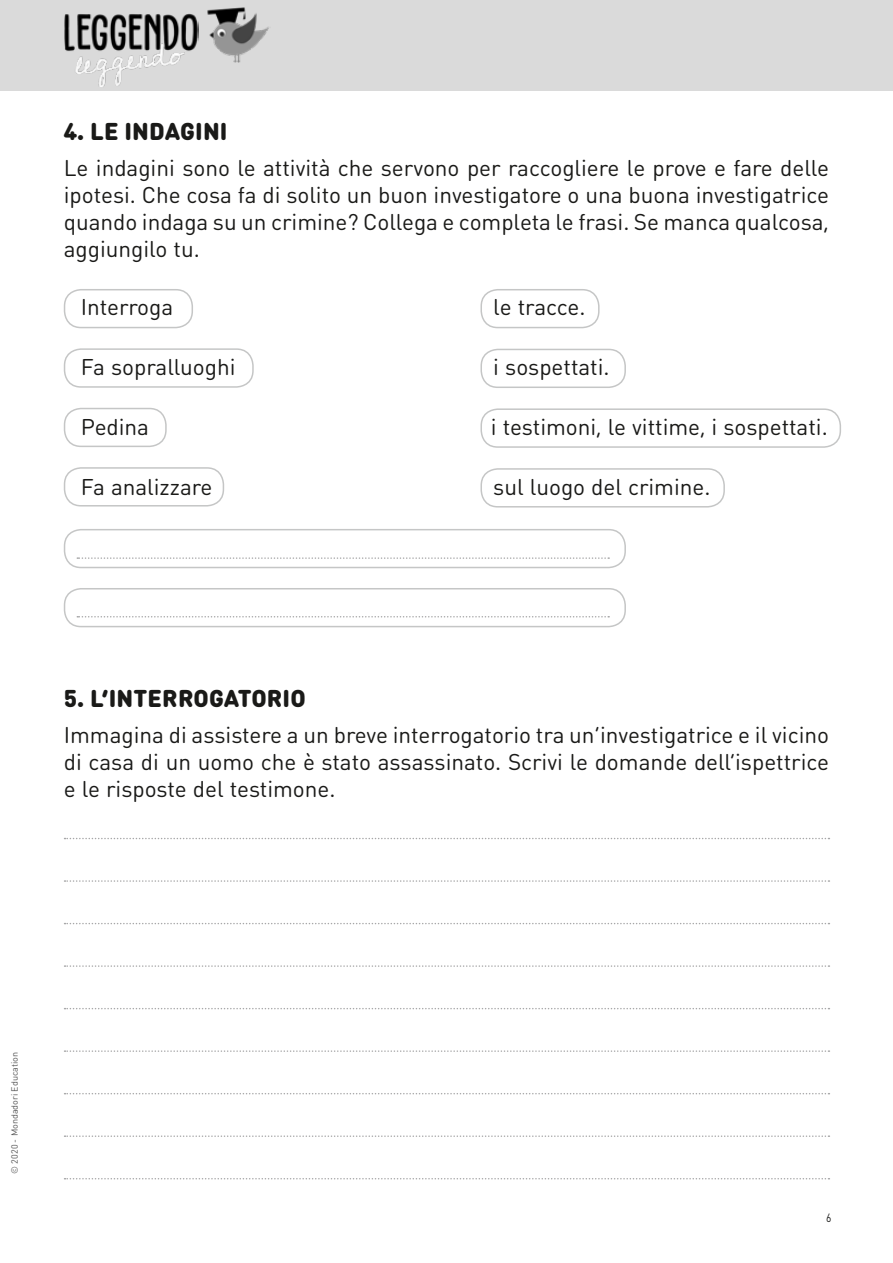
<style>
.page{position:relative;width:893px;height:1263px;background:#fff}
.page>*{position:absolute;margin:0;border:0;box-sizing:border-box;transform-origin:0 0}
.t1{font:900 24px "DIN Round Pro";letter-spacing:.005em;color:#1a1a18}
.t2{font:22.5px/27px "DIN Round Pro";color:#1a1a18;text-align:justify}
.t3{font:12px "DIN Round Pro";color:#1a1a18;scale:.85 1}
.t4{font:9px "DIN Round Pro";color:#565656}
</style>
<div class="page">
<div style="left:0;top:0;width:893px;height:91px;background:#dadada"></div>
<img style="left:207px;top:7px;width:62px;height:56px">
<img style="left:64px;top:13px;width:134px;height:74px">
<svg style="left:65px;top:838px;width:764px;height:1px"></svg>
<svg style="left:65px;top:880px;width:764px;height:2px"></svg>
<svg style="left:65px;top:923px;width:764px;height:1px"></svg>
<svg style="left:65px;top:965px;width:764px;height:2px"></svg>
<svg style="left:65px;top:1008px;width:764px;height:1px"></svg>
<svg style="left:65px;top:1050px;width:764px;height:2px"></svg>
<svg style="left:65px;top:1093px;width:764px;height:1px"></svg>
<svg style="left:65px;top:1135px;width:764px;height:2px"></svg>
<svg style="left:65px;top:1178px;width:764px;height:1px"></svg>
<div style="left:64px;top:289px;width:129px;height:39px;border:2px solid #c5c6c6;border-radius:16px"></div>
<div style="left:480px;top:289px;width:120px;height:39px;border:2px solid #c5c6c6;border-radius:17px"></div>
<div style="left:64px;top:348px;width:190px;height:40px;border:2px solid #c5c6c6;border-radius:17px"></div>
<div style="left:480px;top:349px;width:146px;height:39px;border:2px solid #c5c6c6;border-radius:17px"></div>
<div style="left:64px;top:408px;width:103px;height:39px;border:2px solid #c5c6c6;border-radius:17px"></div>
<div style="left:480px;top:408px;width:361px;height:40px;border:2px solid #c5c6c6;border-radius:17px"></div>
<div style="left:64px;top:467px;width:160px;height:39px;border:2px solid #c5c6c6;border-radius:17px"></div>
<div style="left:480px;top:468px;width:245px;height:39px;border:2px solid #c5c6c6;border-radius:17px"></div>
<div style="left:64px;top:529px;width:562px;height:39px;border:2px solid #c5c6c6;border-radius:17px"></div>
<div style="left:64px;top:588px;width:562px;height:39px;border:2px solid #c5c6c6;border-radius:17px"></div>
<svg style="left:77px;top:557px;width:532px;height:2px"></svg>
<svg style="left:77px;top:616px;width:532px;height:1px"></svg>
<p class="t1" style="left:64px;top:113px;width:165px">4. LE INDAGINI</p>
<p class="t2" style="left:64px;top:153px;width:767px">Le indagini sono le attività che servono per raccogliere le prove e fare delle ipotesi. Che cosa fa di solito un buon investigatore o una buona investigatrice quando indaga su un crimine? Collega e completa le frasi. Se manca qualcosa, aggiungilo tu.</p>
<p class="t2" style="left:81px;top:292px;width:94px">Interroga</p>
<p class="t2" style="left:493px;top:292px;width:94px">le tracce.</p>
<p class="t2" style="left:81px;top:352px;width:156px">Fa sopralluoghi</p>
<p class="t2" style="left:493px;top:352px;width:118px">i sospettati.</p>
<p class="t2" style="left:81px;top:412px;width:70px">Pedina</p>
<p class="t2" style="left:491px;top:412px;width:338px">i testimoni, le vittime, i sospettati.</p>
<p class="t2" style="left:81px;top:472px;width:133px">Fa analizzare</p>
<p class="t2" style="left:493px;top:472px;width:219px">sul luogo del crimine.</p>
<p class="t1" style="left:64px;top:680px;width:243px">5. L’INTERROGATORIO</p>
<p class="t2" style="left:64px;top:720px;width:767px">Immagina di assistere a un breve interrogatorio tra un’investigatrice e il vicino di casa di un uomo che è stato assassinato. Scrivi le domande dell’ispettrice e le risposte del testimone.</p>
<p class="t4" style="left:8px;top:1174px;width:123px;rotate:-90deg">© 2020 - Mondadori Education</p>
<p class="t3" style="left:826px;top:1210px;width:8px">6</p>
</div>
